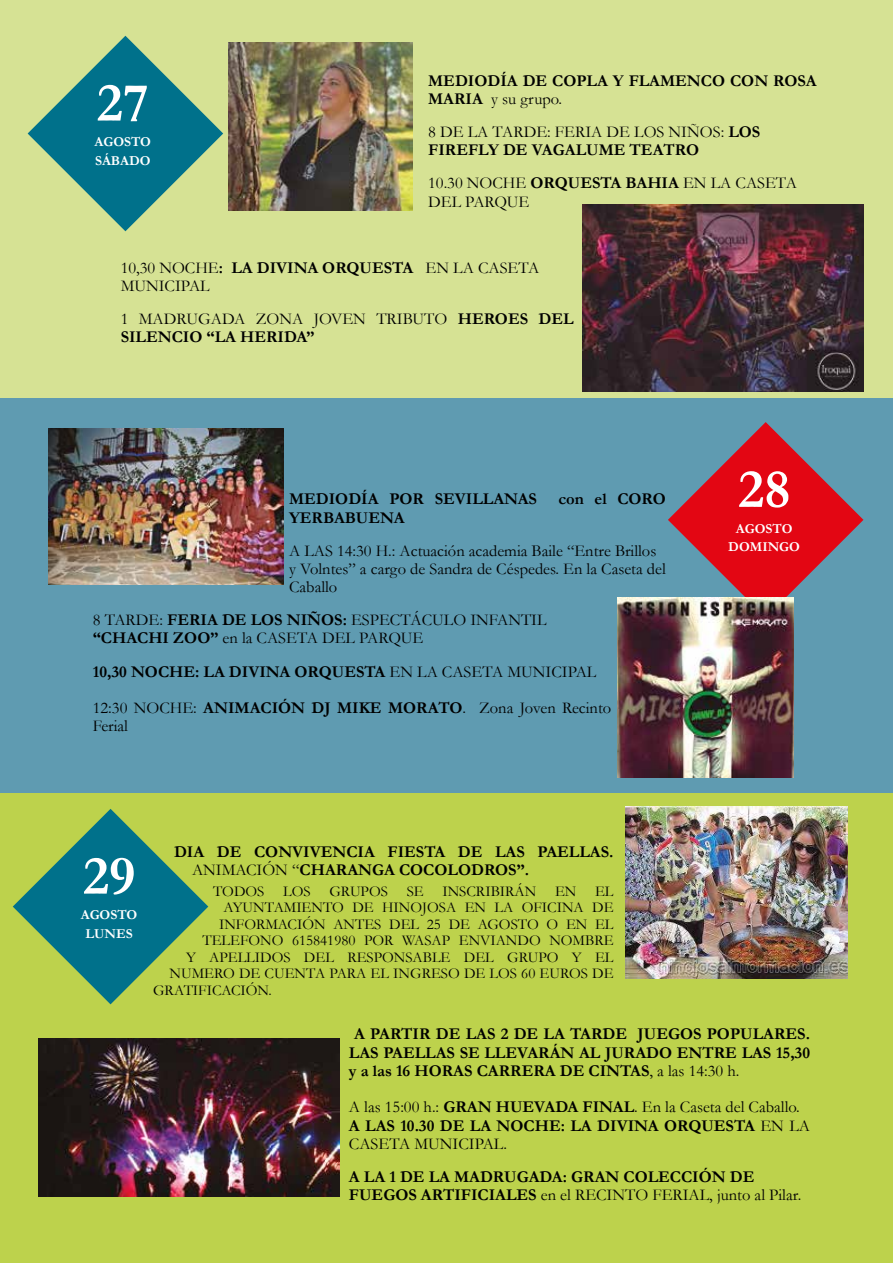
<style>
.page{position:relative;width:893px;height:1263px;background:#fff}
.page>*{position:absolute;margin:0;border:0;box-sizing:border-box;transform-origin:0 0}
.t1{font:700 55.65px "Garamond";color:#fff}
.t2{font:16.5px/18.1px "Garamond";color:#000}
.t3{font:700 16.5px/18.1px "Garamond";color:#000}
.t4{font:15px "Garamond";color:#000}
.t5{font:700 13.65px/18.9px "Garamond";color:#fff;text-align:center}
.s1{font-weight:400}
.s2{font-weight:700}
</style>
<div class="page">
<div style="left:0;top:398px;width:893px;height:396px;background:#5f9bb1"></div>
<div style="left:0;top:794px;width:893px;height:469px;background:#bdd24c"></div>
<svg style="left:668px;top:422px;width:195px;height:175px"></svg>
<svg style="left:13px;top:809px;width:195px;height:195px"></svg>
<img style="left:49px;top:429px;width:234px;height:156px">
<img style="left:625px;top:807px;width:223px;height:172px">
<img style="left:38px;top:1038px;width:302px;height:159px">
<div style="left:0;top:0;width:893px;height:398px;background:#d6e294"></div>
<svg style="left:28px;top:36px;width:195px;height:195px"></svg>
<img style="left:583px;top:204px;width:280px;height:188px">
<img style="left:228px;top:42px;width:184px;height:169px">
<img style="left:618px;top:597px;width:176px;height:181px">
<h1 class="t1" style="left:97px;top:65px;width:54px">27</h1>
<p class="t5" style="left:94px;top:133px;width:58px;text-align:left">AGOSTO<br>SÁBADO</p>
<p class="t3" style="left:428px;top:72px;width:390px">MEDIODÍA DE COPLA Y FLAMENCO CON ROSA<br>MARIA <span class="s1">y su grupo.</span></p>
<p class="t2" style="left:428px;top:122px;width:334px">8 DE LA TARDE: FERIA DE LOS NIÑOS: <span class="s2">LOS<br>FIREFLY DE VAGALUME TEATRO</span></p>
<p class="t2" style="left:428px;top:174px;width:370px">10.30 NOCHE <span class="s2">ORQUESTA BAHIA</span> EN LA CASETA<br>DEL PARQUE</p>
<p class="t2" style="left:121px;top:258px;width:420px">10,30 NOCHE<span class="s2">: LA DIVINA ORQUESTA</span> EN LA CASETA<br>MUNICIPAL</p>
<p class="t3" style="left:121px;top:310px;width:454px"><span class="s1">1 MADRUGADA ZONA JOVEN TRIBUTO</span> HEROES DEL<br>SILENCIO “LA HERIDA”</p>
<p class="t3" style="left:289px;top:490px;width:249px">MEDIODÍA POR SEVILLANAS</p>
<p class="t3" style="left:558px;top:490px;width:109px">con el CORO</p>
<p class="t3" style="left:289px;top:508px;width:117px">YERBABUENA</p>
<p class="t2" style="left:289px;top:541px;width:378px">A LAS 14:30 H.: Actuación academia Baile “Entre Brillos y Volntes” a cargo de Sandra de Céspedes. En la Caseta del<br>Caballo</p>
<p class="t2" style="left:93px;top:610px;width:455px">8 TARDE: <span class="s2">FERIA DE LOS NIÑOS:</span> ESPECTÁCULO INFANTIL <span class="s2">“CHACHI ZOO”</span> en la CASETA DEL PARQUE</p>
<p class="t3" style="left:93px;top:662px;width:505px">10,30 NOCHE: LA DIVINA ORQUESTA <span class="s1">EN LA CASETA MUNICIPAL</span></p>
<p class="t2" style="left:93px;top:698px;width:520px">12:30 NOCHE: <span class="s2">ANIMACIÓN DJ MIKE MORATO</span>. Zona Joven Recinto<br>Ferial</p>
<h1 class="t1" style="left:738px;top:452px;width:54px">28</h1>
<p class="t5" style="left:728px;top:519px;width:73px">AGOSTO<br>DOMINGO</p>
<h1 class="t1" style="left:83px;top:838px;width:54px">29</h1>
<p class="t5" style="left:81px;top:905px;width:58px">AGOSTO<br>LUNES</p>
<p class="t3" style="left:192px;top:842px;width:423px;text-indent:-18px">DIA DE CONVIVENCIA FIESTA DE LAS PAELLAS.<br><span class="s1">ANIMACIÓN “</span>CHARANGA COCOLODROS”.</p>
<p class="t4" style="left:213px;top:881px;width:402px">TODOS LOS GRUPOS SE INSCRIBIRÁN EN EL</p>
<p class="t4" style="left:224px;top:897px;width:391px">AYUNTAMIENTO DE HINOJOSA EN LA OFICINA DE</p>
<p class="t4" style="left:219px;top:914px;width:396px">INFORMACIÓN ANTES DEL 25 DE AGOSTO O EN EL</p>
<p class="t4" style="left:203px;top:930px;width:412px">TELEFONO 615841980 POR WASAP ENVIANDO NOMBRE</p>
<p class="t4" style="left:186px;top:947px;width:429px">Y APELLIDOS DEL RESPONSABLE DEL GRUPO Y EL</p>
<p class="t4" style="left:170px;top:963px;width:445px">NUMERO DE CUENTA PARA EL INGRESO DE LOS 60 EUROS DE</p>
<p class="t4" style="left:153px;top:980px;width:120px">GRATIFICACIÓN.</p>
<p class="t3" style="left:349px;top:1025px;width:463px;text-align:justify;text-indent:5px">A PARTIR DE LAS 2 DE LA TARDE JUEGOS POPULARES.<br>LAS PAELLAS SE LLEVARÁN AL JURADO ENTRE LAS 15,30 y a las 16 HORAS CARRERA DE CINTAS<span class="s1">, a las 14:30 h.</span></p>
<p class="t2" style="left:349px;top:1098px;width:463px">A las 15:00 h.: <span class="s2">GRAN HUEVADA FINAL</span>. En la Caseta del Caballo.<br><span class="s2">A LAS 10.30 DE LA NOCHE: LA DIVINA ORQUESTA</span> EN LA<br>CASETA MUNICIPAL.</p>
<p class="t3" style="left:349px;top:1167px;width:454px">A LA 1 DE LA MADRUGADA: GRAN COLECCIÓN DE<br>FUEGOS ARTIFICIALES <span class="s1">en el RECINTO FERIAL, junto al Pilar.</span></p>
</div>
